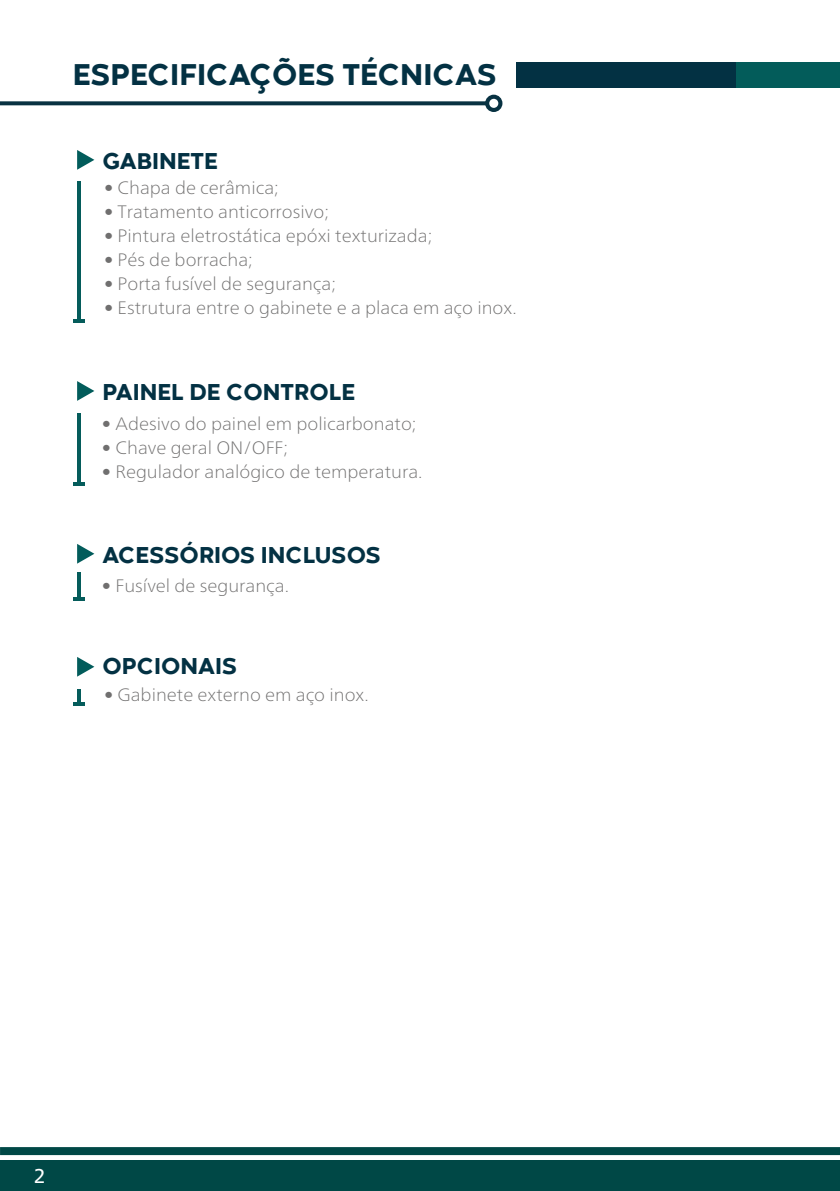
<style>
.page{position:relative;width:840px;height:1191px;background:#fff}
.page>*{position:absolute;margin:0;border:0;box-sizing:border-box;transform-origin:0 0}
.t1{font:800 31px "Codec Warm Trial";color:#033143}
.t2{font:800 23.8px "Codec Warm Trial";color:#033143}
.t3{font:20px "Frutiger Neue LT";color:#fff}
.t4{font:100 18px "Frutiger Neue LT";color:#706f6f;scale:1.05 1}
</style>
<div class="page">
<div style="left:0;top:1160px;width:839px;height:31px;background:#004846"></div>
<div style="left:0;top:1147px;width:839px;height:8px;background:#004846"></div>
<div style="left:516px;top:62px;width:323px;height:26px;background:#033143"></div>
<div style="left:736px;top:62px;width:103px;height:26px;background:#035c5a"></div>
<svg style="left:0;top:101px;width:485px;height:4px;background:#1c4351"></svg>
<div style="left:485px;top:95px;width:17px;height:17px;background:#083242;border-radius:50%"></div>
<div style="left:489px;top:99px;width:9px;height:9px;background:#fff;border-radius:50%"></div>
<hr style="left:77px;top:181px;width:3px;height:141px;background:#055c5b">
<svg style="left:73px;top:320px;width:11px;height:3px"></svg>
<svg style="left:77px;top:150px;width:17px;height:20px"></svg>
<hr style="left:77px;top:413px;width:3px;height:71px;background:#055c5b">
<svg style="left:73px;top:483px;width:11px;height:3px"></svg>
<svg style="left:77px;top:381px;width:17px;height:20px"></svg>
<hr style="left:77px;top:689px;width:3px;height:16px;background:#055c5b">
<svg style="left:73px;top:702px;width:11px;height:3px"></svg>
<svg style="left:77px;top:657px;width:17px;height:19px"></svg>
<hr style="left:77px;top:573px;width:3px;height:26px;background:#055c5b">
<svg style="left:73px;top:597px;width:11px;height:3px"></svg>
<svg style="left:77px;top:544px;width:17px;height:19px"></svg>
<h1 class="t1" style="left:73px;top:55px;width:425px">ESPECIFICAÇÕES TÉCNICAS</h1>
<h2 class="t2" style="left:102px;top:146px;width:117px">GABINETE</h2>
<p class="t4" style="left:104px;top:177px;width:168px">• Chapa de cerâmica;</p>
<p class="t4" style="left:104px;top:201px;width:216px">• Tratamento anticorrosivo;</p>
<p class="t4" style="left:104px;top:225px;width:314px">• Pintura eletrostática epóxi texturizada;</p>
<p class="t4" style="left:104px;top:249px;width:143px">• Pés de borracha;</p>
<p class="t4" style="left:104px;top:273px;width:222px">• Porta fusível de segurança;</p>
<p class="t4" style="left:104px;top:297px;width:394px">• Estrutura entre o gabinete e a placa em aço inox.</p>
<h2 class="t2" style="left:102px;top:377px;width:254px">PAINEL DE CONTROLE</h2>
<p class="t4" style="left:102px;top:412px;width:301px">• Adesivo do painel em policarbonato;</p>
<p class="t4" style="left:102px;top:436px;width:179px">• Chave geral ON/OFF;</p>
<p class="t4" style="left:102px;top:460px;width:306px">• Regulador analógico de temperatura.</p>
<h2 class="t2" style="left:102px;top:539px;width:280px">ACESSÓRIOS INCLUSOS</h2>
<p class="t4" style="left:102px;top:575px;width:179px">• Fusível de segurança.</p>
<h2 class="t2" style="left:102px;top:650px;width:136px">OPCIONAIS</h2>
<p class="t4" style="left:104px;top:684px;width:253px">• Gabinete externo em aço inox.</p>
<p class="t3" style="left:34px;top:1164px;width:13px">2</p>
</div>
